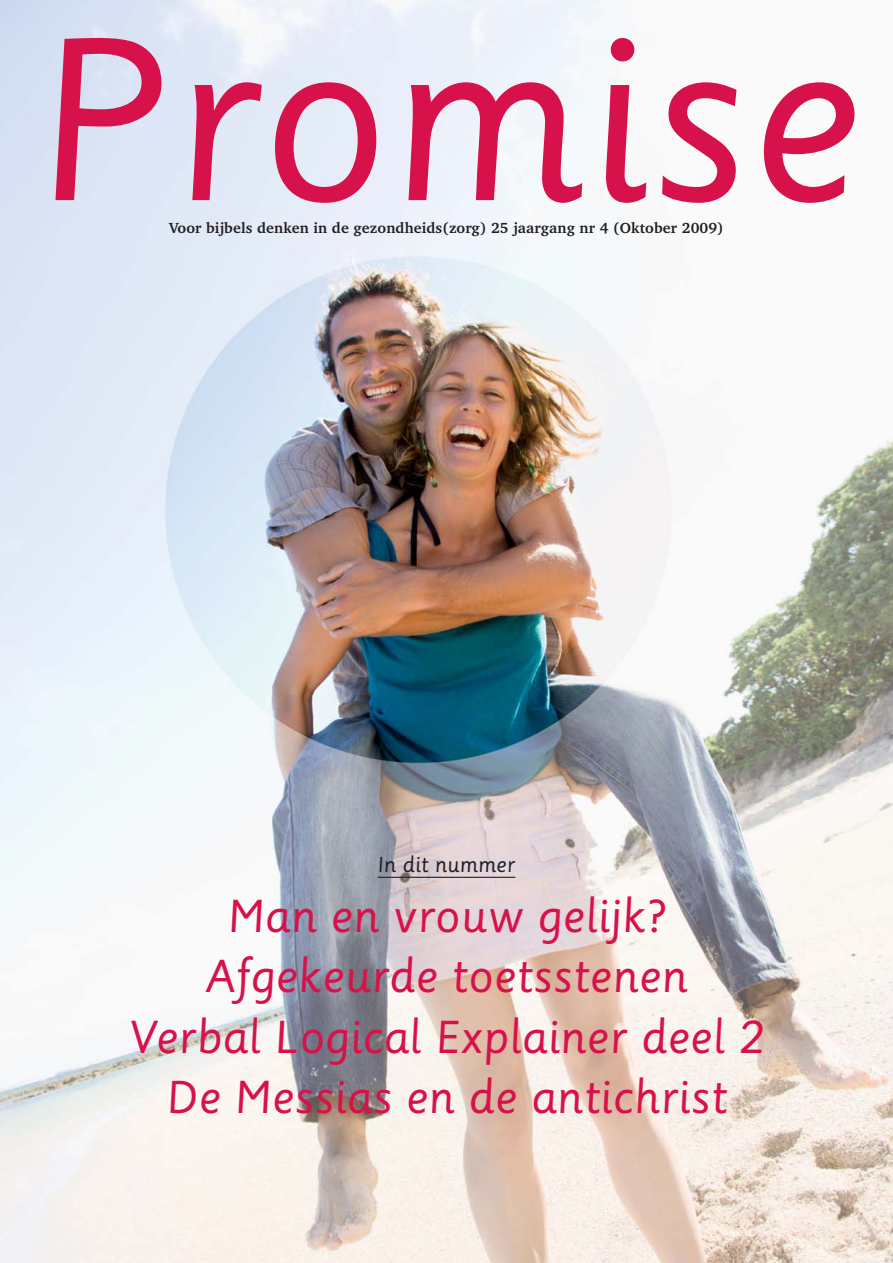
<style>
.page{position:relative;width:893px;height:1263px;background:#fff}
.page>*{position:absolute;margin:0;border:0;box-sizing:border-box;transform-origin:0 0}
.t1{font:226.5px "Sassoon Primary";color:#d71149}
.t2{font:45px/60px "Sassoon Primary";color:#d71149;text-align:center}
.t3{font:21px "Sassoon Primary";color:#231f20}
.t4{font:700 15px "Charter IT Cby BT";letter-spacing:.01em;color:#231f20}
</style>
<div class="page">
<img style="left:0;top:0;width:893px;height:1263px">
<hr style="left:378px;top:877px;width:137px;height:1px;background:#231f20">
<h1 class="t1" style="left:31px;top:21px;width:832px">Promise</h1>
<p class="t4" style="left:169px;top:220px;width:556px">Voor bijbels denken in de gezondheids(zorg) 25 jaargang nr 4 (Oktober 2009)</p>
<p class="t3" style="left:378px;top:856px;width:139px">In dit nummer</p>
<p class="t2" style="left:128px;top:890px;width:638px">Man en vrouw gelijk?<br>Afgekeurde toetsstenen<br>Verbal Logical Explainer deel 2<br>De Messias en de antichrist</p>
</div>
